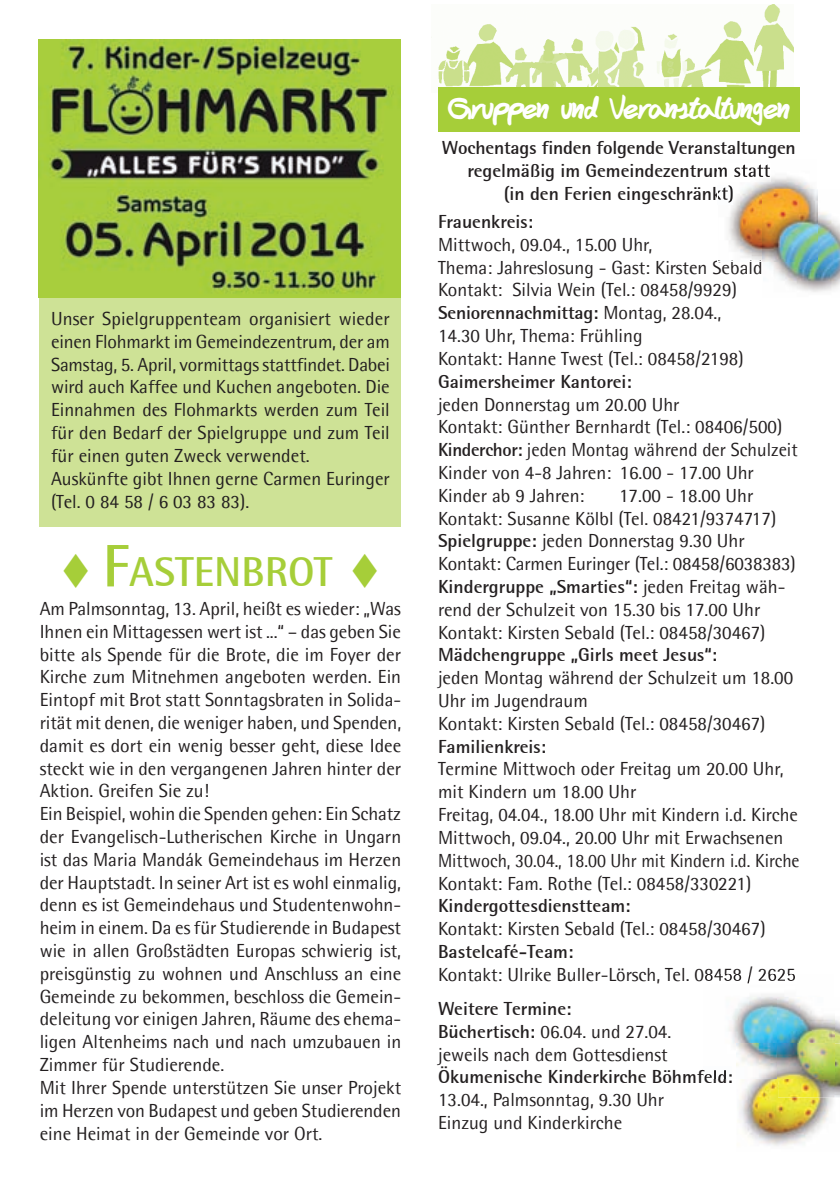
<style>
.page{position:relative;width:840px;height:1191px;background:#fff}
.page>*{position:absolute;margin:0;border:0;box-sizing:border-box;transform-origin:0 0}
.t1{font:700 42px "Rotis Semi Sans 55";color:#a6ce39}
.t2{font:30.8px "FAFERS font";color:#fff;scale:.91 1}
.t3{font:19px/22.8px "Rotis Semi Sans";color:#231f20}
.t4{font:700 19px/22.8px "Rotis Semi Sans 55";color:#231f20;text-align:center}
.s1{font-size:60px}
.s2{font-family:"Rotis Semi Sans";font-weight:400}
.s3{font-family:"Rotis Semi Sans 55";font-weight:700}
</style>
<div class="page">
<img style="left:438px;top:4px;width:355px;height:83px">
<div style="left:438px;top:87px;width:361px;height:45px;background:#a6ce39"></div>
<div style="left:40px;top:289px;width:361px;height:237px;background:#cee296"></div>
<img style="left:38px;top:40px;width:362px;height:257px">
<img style="left:739px;top:1078px;width:96px;height:68px">
<img style="left:729px;top:983px;width:55px;height:63px">
<img style="left:703px;top:974px;width:92px;height:9px">
<img style="left:703px;top:1070px;width:28px;height:8px">
<img style="left:736px;top:1043px;width:42px;height:35px">
<img style="left:728px;top:176px;width:85px;height:85px">
<img style="left:718px;top:164px;width:52px;height:17px">
<img style="left:732px;top:185px;width:1px;height:19px">
<img style="left:718px;top:185px;width:14px;height:19px">
<img style="left:718px;top:260px;width:43px;height:1px">
<img style="left:763px;top:190px;width:77px;height:102px">
<img style="left:762px;top:189px;width:55px;height:72px">
<img style="left:834px;top:1016px;width:6px;height:27px">
<img style="left:778px;top:1043px;width:62px;height:54px">
<img style="left:778px;top:997px;width:56px;height:81px">
<p class="t3" style="left:51px;top:307px;width:341px">Unser Spielgruppenteam organisiert wieder einen Flohmarkt im Gemeindezentrum, der am Samstag, 5. April, vormittags stattfindet. Dabei wird auch Kaffee und Kuchen angeboten. Die Einnahmen des Flohmarkts werden zum Teil für den Bedarf der Spielgruppe und zum Teil für einen guten Zweck verwendet.<br>Auskünfte gibt Ihnen gerne Carmen Euringer (Tel. 0 84 58 / 6 03 83 83).</p>
<h1 class="t1" style="left:60px;top:546px;width:322px">▼ <span class="s1">F</span>ASTENBROT ▼</h1>
<p class="t3" style="left:40px;top:597px;width:363px">Am Palmsonntag, 13. April, heißt es wieder: „Was Ihnen ein Mittagessen wert ist ...“ – das geben Sie bitte als Spende für die Brote, die im Foyer der Kirche zum Mitnehmen angeboten werden. Ein Eintopf mit Brot statt Sonntagsbraten in Solida&shy;rität mit denen, die weniger haben, und Spenden, damit es dort ein wenig besser geht, diese Idee steckt wie in den vergangenen Jahren hinter der Aktion. Greifen Sie zu!<br>Ein Beispiel, wohin die Spenden gehen: Ein Schatz der Evangelisch-Lutherischen Kirche in Ungarn ist das Maria Mandák Gemeindehaus im Herzen der Hauptstadt. In seiner Art ist es wohl einmalig, denn es ist Gemeindehaus und Studentenwohn&shy;heim in einem. Da es für Studierende in Budapest wie in allen Großstädten Europas schwierig ist, preisgünstig zu wohnen und Anschluss an eine Gemeinde zu bekommen, beschloss die Gemein&shy;deleitung vor einigen Jahren, Räume des ehema&shy;ligen Altenheims nach und nach umzubauen in Zimmer für Studierende.<br>Mit Ihrer Spende unterstützen Sie unser Projekt im Herzen von Budapest und geben Studierenden eine Heimat in der Gemeinde vor Ort.</p>
<h2 class="t2" style="left:448px;top:87px;width:377px">Gruppen und Veranstaltungen</h2>
<p class="t4" style="left:442px;top:136px;width:355px">Wochentags finden folgende Veranstaltungen regelmäßig im Gemeindezentrum statt<br>(in den Ferien eingeschränkt)</p>
<p class="t4" style="left:438px;top:210px;width:97px">Frauenkreis:</p>
<p class="t3" style="left:438px;top:233px;width:326px">Mittwoch, 09.04., 15.00 Uhr,<br>Thema: Jahreslosung - Gast: Kirsten Sebald<br>Kontakt: Silvia Wein (Tel.: 08458/9929)</p>
<p class="t4" style="left:438px;top:301px;width:285px">Seniorennachmittag: <span class="s2">Montag, 28.04.,</span></p>
<p class="t3" style="left:438px;top:324px;width:307px">14.30 Uhr, Thema: Frühling<br>Kontakt: Hanne Twest (Tel.: 08458/2198)</p>
<p class="t4" style="left:438px;top:369px;width:195px">Gaimersheimer Kantorei:</p>
<p class="t3" style="left:438px;top:392px;width:361px">jeden Donnerstag um 20.00 Uhr<br>Kontakt: Günther Bernhardt (Tel.: 08406/500)<br><span class="s3">Kinderchor:</span> jeden Montag während der Schulzeit Kinder von 4-8 Jahren: 16.00 - 17.00 Uhr Kinder ab 9 Jahren:</p>
<p class="t3" style="left:438px;top:484px;width:359px;text-indent:181px">17.00 - 18.00 Uhr Kontakt: Susanne Kölbl (Tel. 08421/9374717)<br><span class="s3">Spielgruppe:</span> jeden Donnerstag 9.30 Uhr Kontakt: Carmen Euringer (Tel.: 08458/6038383)</p>
<p class="t4" style="left:438px;top:575px;width:349px">Kindergruppe „Smarties“: <span class="s2">jeden Freitag wäh-</span></p>
<p class="t3" style="left:438px;top:598px;width:329px">rend der Schulzeit von 15.30 bis 17.00 Uhr<br>Kontakt: Kirsten Sebald (Tel.: 08458/30467)</p>
<p class="t4" style="left:438px;top:643px;width:281px">Mädchengruppe „Girls meet Jesus“:</p>
<p class="t3" style="left:438px;top:666px;width:357px">jeden Montag während der Schulzeit um 18.00<br>Uhr im Jugendraum<br>Kontakt: Kirsten Sebald (Tel.: 08458/30467)</p>
<p class="t4" style="left:438px;top:734px;width:110px">Familienkreis:</p>
<p class="t3" style="left:438px;top:757px;width:363px">Termine Mittwoch oder Freitag um 20.00 Uhr, mit Kindern um 18.00 Uhr<br>Freitag, 04.04., 18.00 Uhr mit Kindern i.d. Kirche Mittwoch, 09.04., 20.00 Uhr mit Erwachsenen Mittwoch, 30.04., 18.00 Uhr mit Kindern i.d. Kirche Kontakt: Fam. Rothe (Tel.: 08458/330221)</p>
<p class="t4" style="left:438px;top:894px;width:194px">Kindergottesdienstteam:</p>
<p class="t3" style="left:438px;top:917px;width:329px">Kontakt: Kirsten Sebald (Tel.: 08458/30467)</p>
<p class="t4" style="left:438px;top:939px;width:137px">Bastelcafé-Team:</p>
<p class="t3" style="left:438px;top:962px;width:359px">Kontakt: Ulrike Buller-Lörsch, Tel. 08458 / 2625</p>
<p class="t4" style="left:438px;top:996px;width:135px">Weitere Termine:</p>
<p class="t3" style="left:438px;top:1019px;width:235px"><span class="s3">Büchertisch:</span> 06.04. und 27.04. jeweils nach dem Gottesdienst</p>
<p class="t4" style="left:438px;top:1065px;width:296px">Ökumenische Kinderkirche Böhmfeld:</p>
<p class="t3" style="left:438px;top:1088px;width:228px">13.04., Palmsonntag, 9.30 Uhr<br>Einzug und Kinderkirche</p>
</div>
